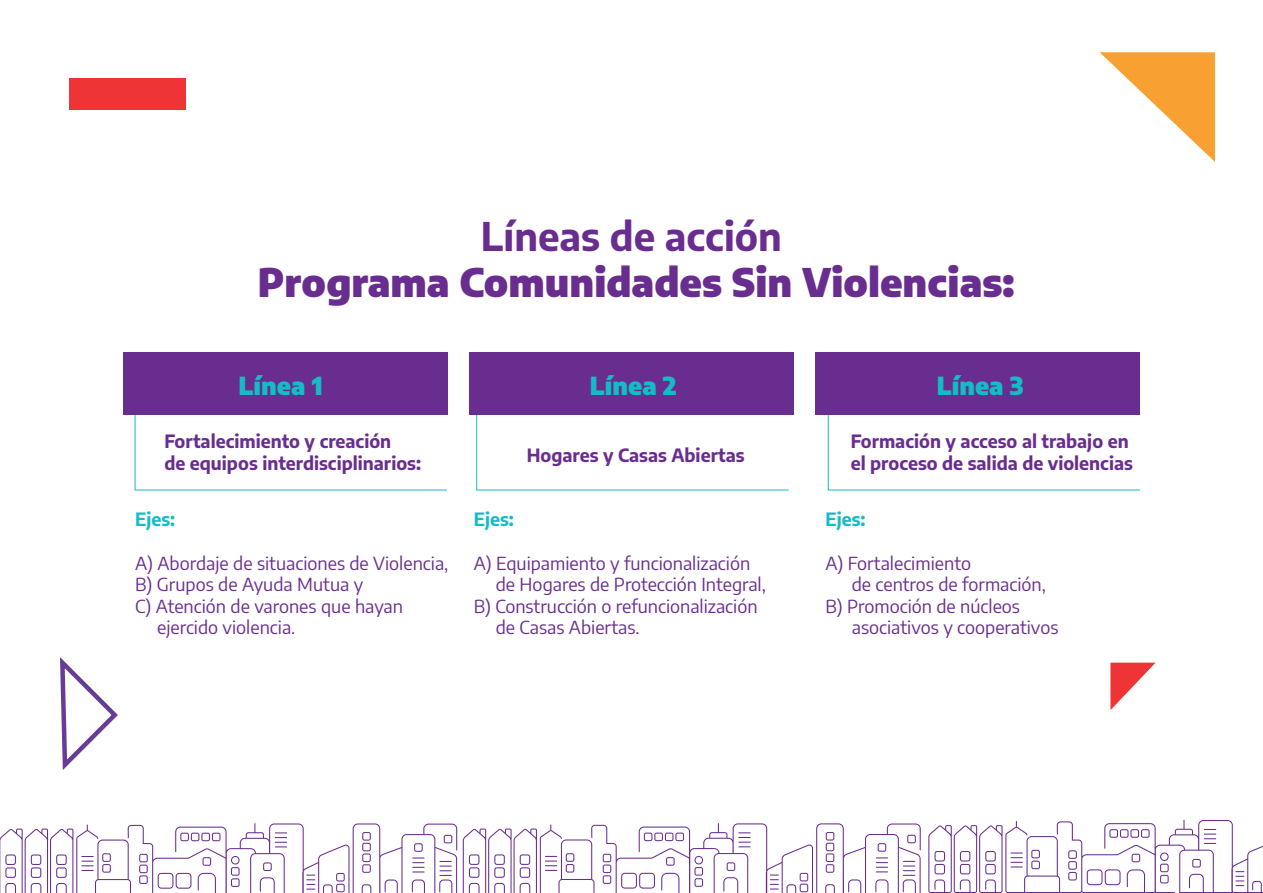
<style>
.page{position:relative;width:1263px;height:893px;background:#fff}
.page>*{position:absolute;margin:0;border:0;box-sizing:border-box;transform-origin:0 0}
.t1{font:900 38.7px "Encode Sans";color:#692d8f}
.t2{font:700 38.7px "Encode Sans";color:#692d8f}
.t3{font:900 24.45px "Encode Sans";color:#14bcc5}
.t4{font:18px "Encode Sans";color:#692d8f}
.t5{font:700 18px/21.6px "Encode Sans";color:#692d8f}
.t6{font:700 18px "Encode Sans";color:#14bcc5}
</style>
<div class="page">
<svg style="left:60px;top:657px;width:58px;height:113px"></svg>
<svg style="left:1100px;top:52px;width:115px;height:110px"></svg>
<div style="left:69px;top:78px;width:117px;height:31px;background:#ee3435"></div>
<svg style="left:0;top:823px;width:457px;height:70px"></svg>
<svg style="left:463px;top:823px;width:458px;height:70px"></svg>
<svg style="left:928px;top:820px;width:335px;height:73px"></svg>
<svg style="left:1110px;top:663px;width:45px;height:47px"></svg>
<svg style="left:134px;top:414px;width:314px;height:77px"></svg>
<svg style="left:476px;top:415px;width:313px;height:76px"></svg>
<svg style="left:827px;top:415px;width:314px;height:76px"></svg>
<div style="left:469px;top:353px;width:325px;height:62px;background:#692d8f"></div>
<div style="left:815px;top:353px;width:325px;height:62px;background:#692d8f"></div>
<div style="left:123px;top:353px;width:324px;height:62px;background:#692d8f"></div>
<h1 class="t2" style="left:481px;top:207px;width:302px">Líneas de acción</h1>
<h1 class="t1" style="left:258px;top:252px;width:758px">Programa Comunidades Sin Violencias:</h1>
<h2 class="t3" style="left:239px;top:366px;width:86px">Línea 1</h2>
<h2 class="t3" style="left:590px;top:366px;width:88px">Línea 2</h2>
<h2 class="t3" style="left:937px;top:366px;width:89px">Línea 3</h2>
<p class="t5" style="left:164px;top:429px;width:258px">Fortalecimiento y creación<br>de equipos interdisciplinarios:</p>
<p class="t5" style="left:851px;top:429px;width:284px">Formación y acceso al trabajo en el proceso de salida de violencias</p>
<p class="t5" style="left:527px;top:443px;width:219px">Hogares y Casas Abiertas</p>
<p class="t6" style="left:135px;top:506px;width:42px">Ejes:</p>
<p class="t4" style="left:135px;top:550px;width:315px">A) Abordaje de situaciones de Violencia,</p>
<p class="t4" style="left:135px;top:572px;width:230px">B) Grupos de Ayuda Mutua y</p>
<p class="t4" style="left:135px;top:593px;width:269px">C) Atención de varones que hayan</p>
<p class="t4" style="left:157px;top:615px;width:140px">ejercido violencia.</p>
<p class="t6" style="left:474px;top:506px;width:42px">Ejes:</p>
<p class="t4" style="left:474px;top:550px;width:278px">A) Equipamiento y funcionalización</p>
<p class="t4" style="left:496px;top:572px;width:272px">de Hogares de Protección Integral,</p>
<p class="t4" style="left:474px;top:593px;width:285px">B) Construcción o refuncionalización</p>
<p class="t4" style="left:496px;top:615px;width:145px">de Casas Abiertas.</p>
<p class="t6" style="left:825px;top:506px;width:42px">Ejes:</p>
<p class="t4" style="left:825px;top:550px;width:147px">A) Fortalecimiento</p>
<p class="t4" style="left:852px;top:572px;width:196px">de centros de formación,</p>
<p class="t4" style="left:825px;top:593px;width:196px">B) Promoción de núcleos</p>
<p class="t4" style="left:852px;top:615px;width:208px">asociativos y cooperativos</p>
</div>
